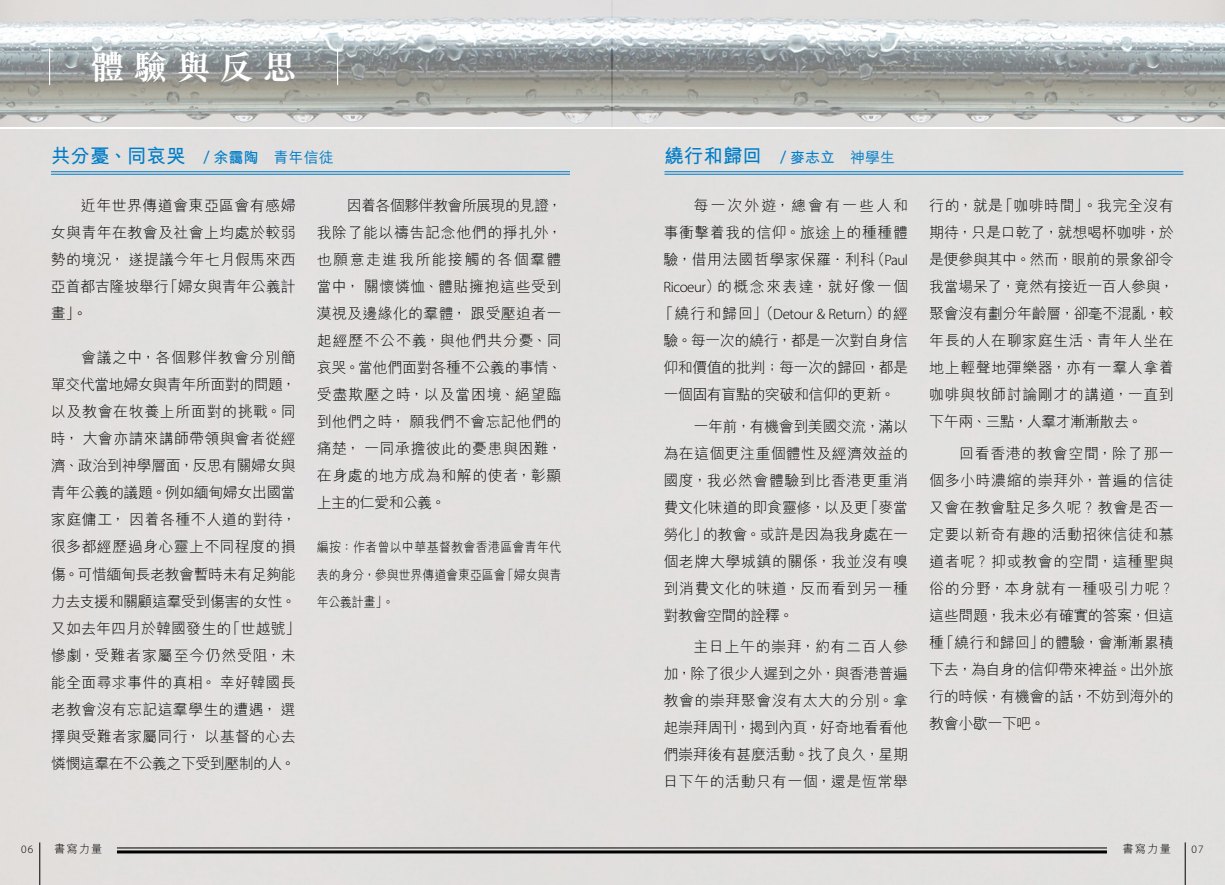
<style>
.page{position:relative;width:1225px;height:885px;background:#fff}
.page>*{position:absolute;margin:0;border:0;box-sizing:border-box;transform-origin:0 0}
.t1{font:700 34.5px "M Sung HK";letter-spacing:.25em;color:#fff}
.t2{font:700 19.5px "M Hei HK";color:#007cc8}
.t3{font:300 15px/27px "M Hei HK";letter-spacing:.015em;color:#000;text-align:justify}
.t4{font:300 15px "Myriad Pro";letter-spacing:-.03em;color:#000}
.t5{font:300 13.5px/27px "M Hei HK";letter-spacing:-.01em;color:#000;text-align:justify;scale:.89 1}
.t6{font:300 11.25px "M Hei HK";letter-spacing:.1em;color:#000}
.t7{font:300 11.25px "Myriad Pro";color:#000}
.s1{font-family:"Myriad Pro";font-weight:400;font-size:18px}
.s2{font-size:15px}
.s3{font-weight:500;font-size:15px}
.s4{font-family:"Myriad Pro"}
.s5{font-family:"M Hei HK"}
</style>
<div class="page">
<div style="left:0;top:129px;width:1225px;height:755px;background:#e1dfde"></div>
<img style="left:0;top:0;width:1225px;height:126px">
<hr style="left:49px;top:48px;width:1px;height:37px;background:#fff">
<hr style="left:337px;top:48px;width:1px;height:37px;background:#fff">
<hr style="left:51px;top:171px;width:519px;height:1px;background:#007cc8">
<hr style="left:51px;top:174px;width:519px;height:1px;background:#007cc8">
<hr style="left:117px;top:850px;width:990px;height:3px;background:#000">
<hr style="left:117px;top:847px;width:990px;height:1px;background:#000">
<hr style="left:664px;top:171px;width:519px;height:1px;background:#007cc8">
<hr style="left:664px;top:174px;width:519px;height:1px;background:#007cc8">
<hr style="left:39px;top:842px;width:1px;height:42px;background:#000">
<hr style="left:1184px;top:842px;width:1px;height:42px;background:#000">
<h1 class="t1" style="left:90px;top:43px;width:208px">體驗與反思</h1>
<h2 class="t2" style="left:51px;top:141px;width:284px">共分憂、同哀哭 <span class="s1">/</span> <span class="s2">余靄陶　</span><span class="s3">青年信徒</span></h2>
<h2 class="t2" style="left:664px;top:141px;width:232px">繞行和歸回 <span class="s1">/</span> <span class="s2">麥志立</span> <span class="s3">神學生</span></h2>
<p class="t3" style="left:51px;top:192px;width:246px;text-indent:30px">近年世界傳道會東亞區會有感婦女與青年在教會及社會上均處於較弱勢的境況，遂提議今年七月假馬來西亞首都吉隆坡舉行「婦女與青年公義計畫」。</p>
<p class="t3" style="left:51px;top:344px;width:251px;text-align:left;text-indent:30px">會議之中，各個夥伴教會分別簡單交代當地婦女與青年所面對的問題，以及教會在牧養上所面對的挑戰。同時，大會亦請來講師帶領與會者從經濟、政治到神學層面，反思有關婦女與青年公義的議題。例如緬甸婦女出國當家庭傭工，因着各種不人道的對待，很多都經歷過身心靈上不同程度的損傷。可惜緬甸長老教會暫時未有足夠能力去支援和關顧這羣受到傷害的女性。又如去年四月於韓國發生的「世越號」慘劇，受難者家屬至今仍然受阻，未能全面尋求事件的真相。幸好韓國長老教會沒有忘記這羣學生的遭遇，選擇與受難者家屬同行，以基督的心去憐憫這羣在不公義之下受到壓制的人。</p>
<p class="t3" style="left:317px;top:192px;width:247px;text-indent:30px">因着各個夥伴教會所展現的見證，我除了能以禱告記念他們的掙扎外，也願意走進我所能接觸的各個羣體當中，關懷憐恤、體貼擁抱這些受到漠視及邊緣化的羣體，跟受壓迫者一起經歷不公不義，與他們共分憂、同哀哭。當他們面對各種不公義的事情、受盡欺壓之時，以及當困境、絕望臨到他們之時，願我們不會忘記他們的痛楚，一同承擔彼此的憂患與困難，在身處的地方成為和解的使者，彰顯上主的仁愛和公義。</p>
<p class="t5" style="left:317px;top:533px;width:276px">編按：作者曾以中華基督教會香港區會青年代表的身分，參與世界傳道會東亞區會「婦女與青年公義計畫」。</p>
<p class="t3" style="left:663px;top:192px;width:246px;text-indent:30px">每一次外遊，總會有一些人和事衝擊着我的信仰。旅途上的種種體驗，借用法國哲學家保羅．利科（<span class="s4">Paul Ricoeur</span>）的概念來表達，就好像一個</p>
<p class="t4" style="left:658px;top:305px;width:251px"><span class="s5">「繞行和歸回」（</span>Detour &amp; Return<span class="s5">）的經</span></p>
<p class="t3" style="left:663px;top:327px;width:246px">驗。每一次的繞行，都是一次對自身信仰和價值的批判；每一次的歸回，都是一個固有盲點的突破和信仰的更新。</p>
<p class="t3" style="left:663px;top:412px;width:246px;text-indent:30px">一年前，有機會到美國交流，滿以為在這個更注重個體性及經濟效益的國度，我必然會體驗到比香港更重消費文化味道的即食靈修，以及更「麥當勞化」的教會。或許是因為我身處在一個老牌大學城鎮的關係，我並沒有嗅到消費文化的味道，反而看到另一種對教會空間的詮釋。</p>
<p class="t3" style="left:663px;top:632px;width:246px;text-indent:30px">主日上午的崇拜，約有二百人參加，除了很少人遲到之外，與香港普遍教會的崇拜聚會沒有太大的分別。拿起崇拜周刊，揭到內頁，好奇地看看他們崇拜後有甚麼活動。找了良久，星期日下午的活動只有一個，還是恆常舉</p>
<p class="t3" style="left:929px;top:192px;width:246px">行的，就是「咖啡時間」。我完全沒有期待，只是口乾了，就想喝杯咖啡，於是便參與其中。然而，眼前的景象卻令我當場呆了，竟然有接近一百人參與，聚會沒有劃分年齡層，卻毫不混亂，較年長的人在聊家庭生活、青年人坐在地上輕聲地彈樂器，亦有一羣人拿着咖啡與牧師討論剛才的講道，一直到下午兩、三點，人羣才漸漸散去。</p>
<p class="t3" style="left:929px;top:439px;width:246px;text-indent:30px">回看香港的教會空間，除了那一個多小時濃縮的崇拜外，普遍的信徒又會在教會駐足多久呢？教會是否一定要以新奇有趣的活動招徠信徒和慕道者呢？抑或教會的空間，這種聖與俗的分野，本身就有一種吸引力呢？這些問題，我未必有確實的答案，但這種「繞行和歸回」的體驗，會漸漸累積下去，為自身的信仰帶來裨益。出外旅行的時候，有機會的話，不妨到海外的教會小歇一下吧。</p>
<p class="t7" style="left:21px;top:841px;width:14px">06</p>
<p class="t6" style="left:54px;top:840px;width:50px">書寫力量</p>
<p class="t6" style="left:1122px;top:840px;width:50px">書寫力量</p>
<p class="t7" style="left:1191px;top:841px;width:14px">07</p>
</div>
